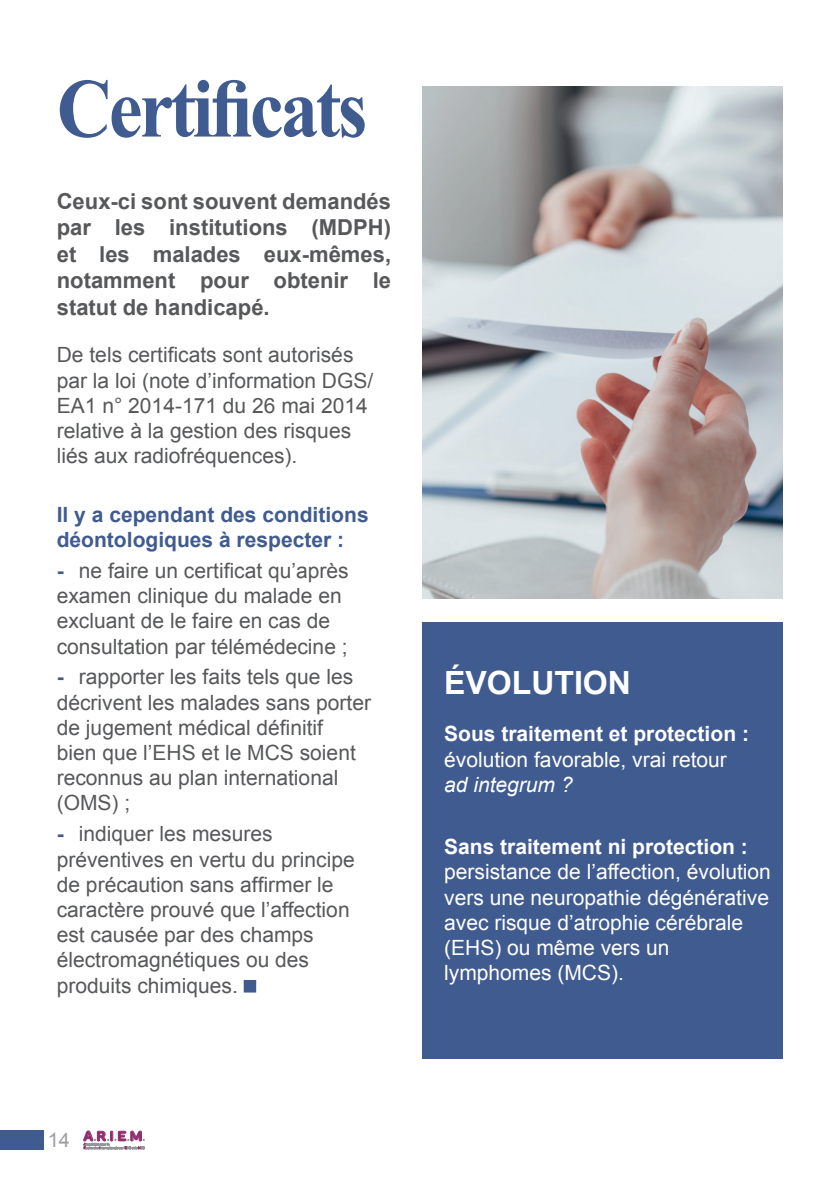
<style>
.page{position:relative;width:840px;height:1191px;background:#fff}
.page>*{position:absolute;margin:0;border:0;box-sizing:border-box;transform-origin:0 0}
.t1{font:700 83.6px "Times New Roman";letter-spacing:-.04em;color:#405b90;scale:.91 1}
.t2{font:700 32px "Arial";color:#fff}
.t3{font:700 22px/26.4px "Arial";color:#57585a;text-align:justify}
.t4{font:21px/25.2px "Arial";color:#57585a}
.t5{font:21px/25.2px "Arial";color:#fff}
.t6{font:700 21px "Arial";color:#fff}
.t7{font:700 21px/25.2px "Arial";color:#405b90}
.t8{font:italic 21px "Arial";color:#fff}
.t9{font:700 13.8px "TT Rounds Neue Trial";color:#8e2c6c}
.s1{font-weight:700;color:#405b90}
.s2{font-family:"Arial";font-weight:400;font-size:20px;color:#9d9fa2}
</style>
<div class="page">
<div style="left:0;top:1130px;width:44px;height:19px;background:#405b90"></div>
<svg style="left:84px;top:1130px;width:61px;height:19px"></svg>
<img style="left:422px;top:86px;width:360px;height:513px">
<div style="left:243px;top:980px;width:13px;height:12px;background:#405b90;border:2px solid #405b90"></div>
<div style="left:422px;top:622px;width:360px;height:437px;background:#405b90"></div>
<h1 class="t1" style="left:57px;top:51px;width:342px">Certificats</h1>
<p class="t3" style="left:57px;top:189px;width:336px">Ceux-ci sont souvent demandés par les institutions (MDPH) et les malades eux-mêmes, notamment pour obtenir le statut de handicapé.</p>
<p class="t4" style="left:57px;top:342px;width:318px">De tels certificats sont autorisés par la loi (note d’information DGS/<br>EA1 n° 2014-171 du 26 mai 2014 relative à la gestion des risques liés aux radiofréquences).</p>
<p class="t7" style="left:57px;top:502px;width:313px">Il y a cependant des conditions déontologiques à respecter :</p>
<p class="t4" style="left:57px;top:558px;width:293px"><span class="s1">-</span> ne faire un certificat qu’après examen clinique du malade en excluant de le faire en cas de consultation par télémédecine ;</p>
<p class="t4" style="left:57px;top:664px;width:315px"><span class="s1">-</span> rapporter les faits tels que les décrivent les malades sans porter de jugement médical définitif<br>bien que l’EHS et le MCS soient reconnus au plan international (OMS) ;</p>
<p class="t4" style="left:57px;top:821px;width:299px"><span class="s1">-</span> indiquer les mesures préventives en vertu du principe de précaution sans affirmer le caractère prouvé que l’affection est causée par des champs électromagnétiques ou des produits chimiques.</p>
<p class="t9" style="left:48px;top:1126px;width:96px"><span class="s2">14</span> A R I E M</p>
<h2 class="t2" style="left:444px;top:662px;width:188px">ÉVOLUTION</h2>
<p class="t6" style="left:444px;top:720px;width:306px">Sous traitement et protection :</p>
<p class="t5" style="left:444px;top:747px;width:284px">évolution favorable, vrai retour</p>
<p class="t8" style="left:444px;top:771px;width:130px">ad integrum ?</p>
<p class="t6" style="left:444px;top:833px;width:305px">Sans traitement ni protection :</p>
<p class="t5" style="left:444px;top:859px;width:328px">persistance de l’affection, évolution vers une neuropathie dégénérative avec risque d’atrophie cérébrale (EHS) ou même vers un lymphomes (MCS).</p>
</div>
